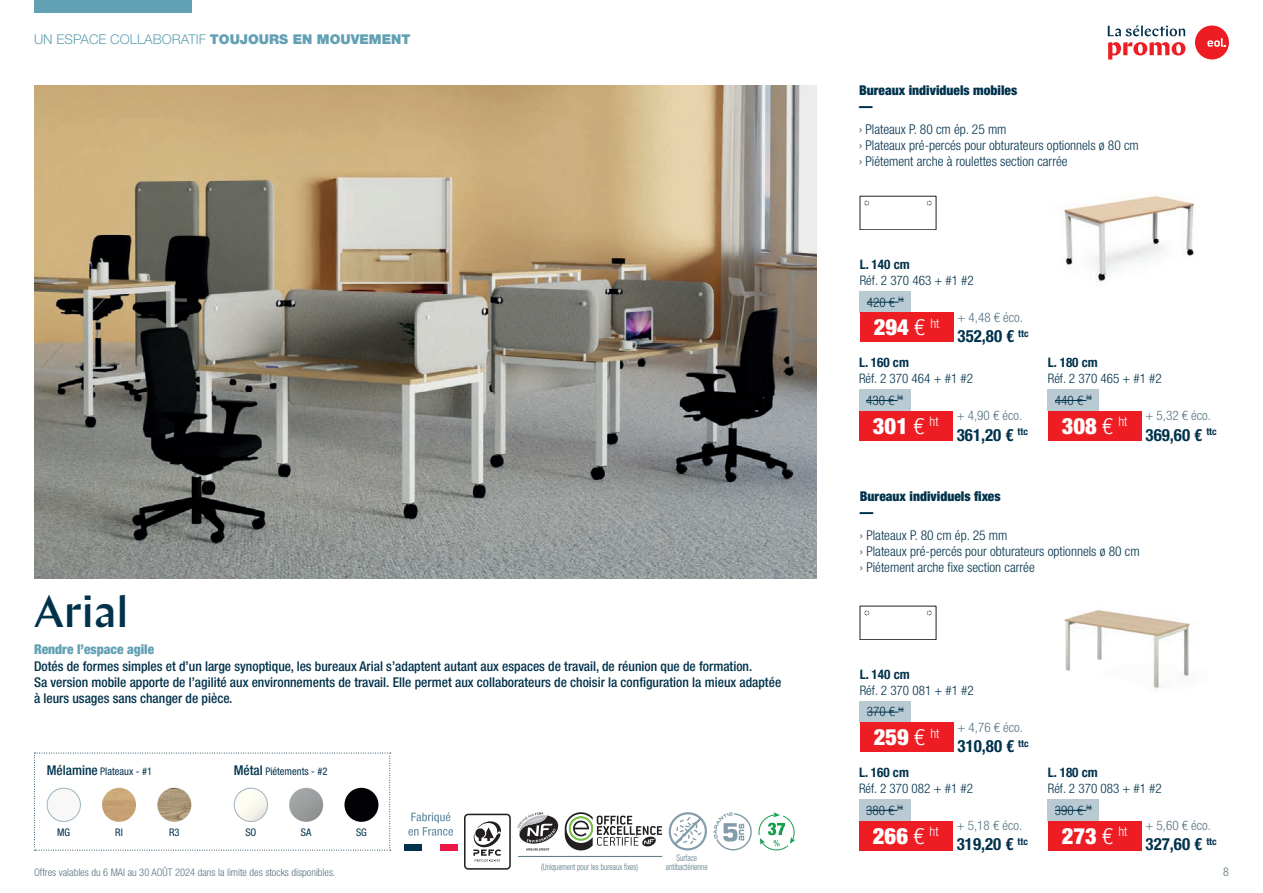
<style>
.page{position:relative;width:1263px;height:893px;background:#fff}
.page>*{position:absolute;margin:0;border:0;box-sizing:border-box;transform-origin:0 0}
.t1{font:500 45px "Chap";color:#00324c}
.t2{font:900 condensed 22.5px "Helvetica Neue LT Std";color:#fff}
.t3{font:700 condensed 16.8px "Helvetica Neue LT Std";color:#00324c}
.t4{font:500 condensed 13.5px/16.2px "Helvetica Neue LT Std";color:#00324c}
.t5{font:300 condensed 13.5px/16.2px "Helvetica Neue LT Std";color:#00324c}
.t6{font:900 condensed 13.5px/16.2px "Helvetica Neue LT Std";color:#00324c}
.t7{font:300 13.5px "Helvetica Neue LT Std";color:#62a0b4}
.t8{font:900 condensed 13.5px "Helvetica Neue LT Std";color:#62a0b4}
.t9{font:300 condensed 13.2px/21.8px "Helvetica Neue LT Std";color:#00324c}
.t10{font:300 condensed 13.2px "Helvetica Neue LT Std";color:#557482}
.t11{font:700 condensed 13.2px "Helvetica Neue LT Std";color:#00324c}
.t12{font:300 condensed 12px "Helvetica Neue LT Std";color:#557482}
.t13{font:300 condensed 10.5px "Helvetica Neue LT Std";color:#557482}
.t14{font:condensed 10.5px "Helvetica Neue LT Std";color:#00324c}
.t15{font:300 condensed 9px "Helvetica Neue LT Std";color:#557482;scale:.85 1}
.s1{font-weight:900}
.s2{font-weight:500;font-size:13.5px}
.s3{font-weight:300}
</style>
<div class="page">
<img style="left:1064px;top:610px;width:127px;height:79px">
<img style="left:1064px;top:195px;width:132px;height:87px">
<img style="left:34px;top:85px;width:782px;height:493px">
<svg style="left:1108px;top:26px;width:77px;height:10px"></svg>
<svg style="left:1108px;top:42px;width:77px;height:18px"></svg>
<div style="left:1195px;top:26px;width:34px;height:33px;background:#ee1d23;border-radius:50%"></div>
<svg style="left:1207px;top:38px;width:19px;height:9px"></svg>
<div style="left:34px;top:0;width:157px;height:13px;background:#62a0b4"></div>
<svg style="left:34px;top:753px;width:357px;height:98px"></svg>
<img style="left:47px;top:788px;width:33px;height:33px;border-radius:17px">
<div style="left:47px;top:788px;width:34px;height:34px;border:1px solid #9db2be;border-radius:50%"></div>
<img style="left:102px;top:788px;width:34px;height:34px;border-radius:17px">
<img style="left:157px;top:788px;width:34px;height:34px;border-radius:17px">
<img style="left:289px;top:788px;width:34px;height:34px;border-radius:17px">
<img style="left:344px;top:788px;width:34px;height:34px;border-radius:17px">
<img style="left:234px;top:788px;width:33px;height:33px;border-radius:17px">
<div style="left:234px;top:788px;width:34px;height:34px;border:1px solid #9db2be;border-radius:50%"></div>
<div style="left:860px;top:291px;width:51px;height:21px;background:#bacad2"></div>
<div style="left:860px;top:312px;width:93px;height:30px;background:#ee1d23"></div>
<div style="left:860px;top:196px;width:76px;height:34px;border:1px solid #231f20"></div>
<svg style="left:864px;top:201px;width:5px;height:5px"></svg>
<svg style="left:927px;top:201px;width:5px;height:5px"></svg>
<hr style="left:867px;top:302px;width:31px;height:1px;background:#00324c">
<div style="left:860px;top:701px;width:51px;height:21px;background:#bacad2"></div>
<div style="left:860px;top:722px;width:93px;height:30px;background:#ee1d23"></div>
<div style="left:860px;top:606px;width:76px;height:34px;border:1px solid #231f20"></div>
<svg style="left:864px;top:611px;width:5px;height:5px"></svg>
<svg style="left:927px;top:611px;width:5px;height:5px"></svg>
<hr style="left:867px;top:712px;width:31px;height:1px;background:#00324c">
<div style="left:859px;top:390px;width:51px;height:21px;background:#bacad2"></div>
<div style="left:859px;top:411px;width:93px;height:30px;background:#ee1d23"></div>
<hr style="left:866px;top:400px;width:32px;height:1px;background:#00324c">
<div style="left:1048px;top:390px;width:51px;height:21px;background:#bacad2"></div>
<div style="left:1048px;top:411px;width:93px;height:30px;background:#ee1d23"></div>
<hr style="left:1055px;top:400px;width:31px;height:1px;background:#00324c">
<div style="left:1048px;top:799px;width:51px;height:22px;background:#bacad2"></div>
<div style="left:1048px;top:821px;width:93px;height:29px;background:#ee1d23"></div>
<hr style="left:1055px;top:810px;width:31px;height:1px;background:#00324c">
<div style="left:859px;top:799px;width:51px;height:22px;background:#bacad2"></div>
<div style="left:859px;top:821px;width:93px;height:29px;background:#ee1d23"></div>
<hr style="left:866px;top:810px;width:32px;height:1px;background:#00324c">
<svg style="left:408px;top:812px;width:45px;height:24px"></svg>
<div style="left:404px;top:844px;width:18px;height:6px;background:#00324c"></div>
<div style="left:440px;top:844px;width:17px;height:6px;background:#ed1845"></div>
<div style="left:464px;top:814px;width:47px;height:56px;border:2px solid #231f20;border-radius:3px"></div>
<svg style="left:473px;top:821px;width:29px;height:41px"></svg>
<svg style="left:517px;top:812px;width:41px;height:38px"></svg>
<svg style="left:565px;top:812px;width:97px;height:38px"></svg>
<svg style="left:669px;top:812px;width:38px;height:38px"></svg>
<svg style="left:714px;top:812px;width:38px;height:38px"></svg>
<svg style="left:758px;top:812px;width:37px;height:38px"></svg>
<hr style="left:518px;top:856px;width:144px;height:1px;background:#557482">
<p class="t7" style="left:34px;top:31px;width:378px">UN ESPACE COLLABORATIF <span class="s1">TOUJOURS EN MOUVEMENT</span></p>
<h1 class="t1" style="left:34px;top:583px;width:96px">Arial</h1>
<p class="t8" style="left:34px;top:640px;width:122px">Rendre l’espace agile</p>
<p class="t4" style="left:34px;top:657px;width:749px">Dotés de formes simples et d’un large synoptique, les bureaux Arial s’adaptent autant aux espaces de travail, de réunion que de formation.<br>Sa version mobile apporte de l’agilité aux environnements de travail. Elle permet aux collaborateurs de choisir la configuration la mieux adaptée à leurs usages sans changer de pièce.</p>
<p class="t14" style="left:47px;top:765px;width:107px"><span class="s2">Mélamine</span> Plateaux - #1</p>
<p class="t14" style="left:234px;top:765px;width:95px"><span class="s2">Métal</span> Piétements - #2</p>
<p class="t14" style="left:57px;top:826px;width:15px">MG</p>
<p class="t14" style="left:115px;top:826px;width:9px">RI</p>
<p class="t14" style="left:169px;top:826px;width:12px">R3</p>
<p class="t14" style="left:245px;top:826px;width:13px">SO</p>
<p class="t14" style="left:301px;top:826px;width:12px">SA</p>
<p class="t14" style="left:356px;top:826px;width:12px">SG</p>
<p class="t15" style="left:676px;top:853px;width:26px">Surface</p>
<p class="t6" style="left:859px;top:82px;width:160px">Bureaux individuels mobiles —</p>
<p class="t5" style="left:859px;top:121px;width:281px">› Plateaux P. 80 cm ép. 25 mm<br>› Plateaux pré-percés pour obturateurs optionnels ø 80 cm › Piétement arche à roulettes section carrée</p>
<p class="t11" style="left:860px;top:256px;width:51px">L. 140 cm</p>
<p class="t9" style="left:867px;top:269px;width:108px;text-indent:-7px">Réf. 2 370 463 + #1 #2<br>420 € <sup>ht</sup></p>
<h2 class="t2" style="left:874px;top:314px;width:67px">294 <span class="s3">€</span> <sup>ht</sup></h2>
<p class="t10" style="left:957px;top:310px;width:67px">+ 4,48 € éco.</p>
<p class="t3" style="left:957px;top:326px;width:73px">352,80 € <sup>ttc</sup></p>
<p class="t11" style="left:859px;top:355px;width:51px">L. 160 cm</p>
<p class="t9" style="left:866px;top:367px;width:108px;text-indent:-7px">Réf. 2 370 464 + #1 #2<br>430 € <sup>ht</sup></p>
<h2 class="t2" style="left:873px;top:412px;width:67px">301 <span class="s3">€</span> <sup>ht</sup></h2>
<p class="t10" style="left:957px;top:408px;width:67px">+ 4,90 € éco.</p>
<p class="t3" style="left:957px;top:424px;width:73px">361,20 € <sup>ttc</sup></p>
<p class="t11" style="left:1048px;top:355px;width:51px">L. 180 cm</p>
<p class="t9" style="left:1055px;top:367px;width:108px;text-indent:-7px">Réf. 2 370 465 + #1 #2<br>440 € <sup>ht</sup></p>
<h2 class="t2" style="left:1062px;top:412px;width:67px">308 <span class="s3">€</span> <sup>ht</sup></h2>
<p class="t10" style="left:1145px;top:408px;width:67px">+ 5,32 € éco.</p>
<p class="t3" style="left:1145px;top:424px;width:73px">369,60 € <sup>ttc</sup></p>
<p class="t6" style="left:860px;top:488px;width:142px">Bureaux individuels fixes —</p>
<p class="t5" style="left:860px;top:527px;width:281px">› Plateaux P. 80 cm ép. 25 mm<br>› Plateaux pré-percés pour obturateurs optionnels ø 80 cm › Piétement arche fixe section carrée</p>
<p class="t11" style="left:860px;top:666px;width:51px">L. 140 cm</p>
<p class="t9" style="left:867px;top:679px;width:108px;text-indent:-7px">Réf. 2 370 081 + #1 #2<br>370 € <sup>ht</sup></p>
<h2 class="t2" style="left:874px;top:723px;width:67px">259 <span class="s3">€</span> <sup>ht</sup></h2>
<p class="t10" style="left:957px;top:720px;width:67px">+ 4,76 € éco.</p>
<p class="t3" style="left:957px;top:736px;width:73px">310,80 € <sup>ttc</sup></p>
<p class="t11" style="left:859px;top:765px;width:51px">L. 160 cm</p>
<p class="t9" style="left:866px;top:777px;width:108px;text-indent:-7px">Réf. 2 370 082 + #1 #2<br>380 € <sup>ht</sup></p>
<h2 class="t2" style="left:873px;top:822px;width:67px">266 <span class="s3">€</span> <sup>ht</sup></h2>
<p class="t10" style="left:957px;top:818px;width:67px">+ 5,18 € éco.</p>
<p class="t3" style="left:957px;top:834px;width:73px">319,20 € <sup>ttc</sup></p>
<p class="t11" style="left:1048px;top:765px;width:51px">L. 180 cm</p>
<p class="t9" style="left:1055px;top:777px;width:108px;text-indent:-7px">Réf. 2 370 083 + #1 #2<br>390 € <sup>ht</sup></p>
<h2 class="t2" style="left:1062px;top:822px;width:67px">273 <span class="s3">€</span> <sup>ht</sup></h2>
<p class="t10" style="left:1145px;top:818px;width:67px">+ 5,60 € éco.</p>
<p class="t3" style="left:1145px;top:834px;width:73px">327,60 € <sup>ttc</sup></p>
<p class="t15" style="left:541px;top:862px;width:116px">( Uniquement pour les bureaux fixes )</p>
<p class="t15" style="left:666px;top:862px;width:50px">antibactérienne</p>
<p class="t13" style="left:34px;top:866px;width:303px">Offres valables du 6 MAI au 30 AOÛT 2024 dans la limite des stocks disponibles.</p>
<p class="t12" style="left:1223px;top:865px;width:7px">8</p>
</div>
